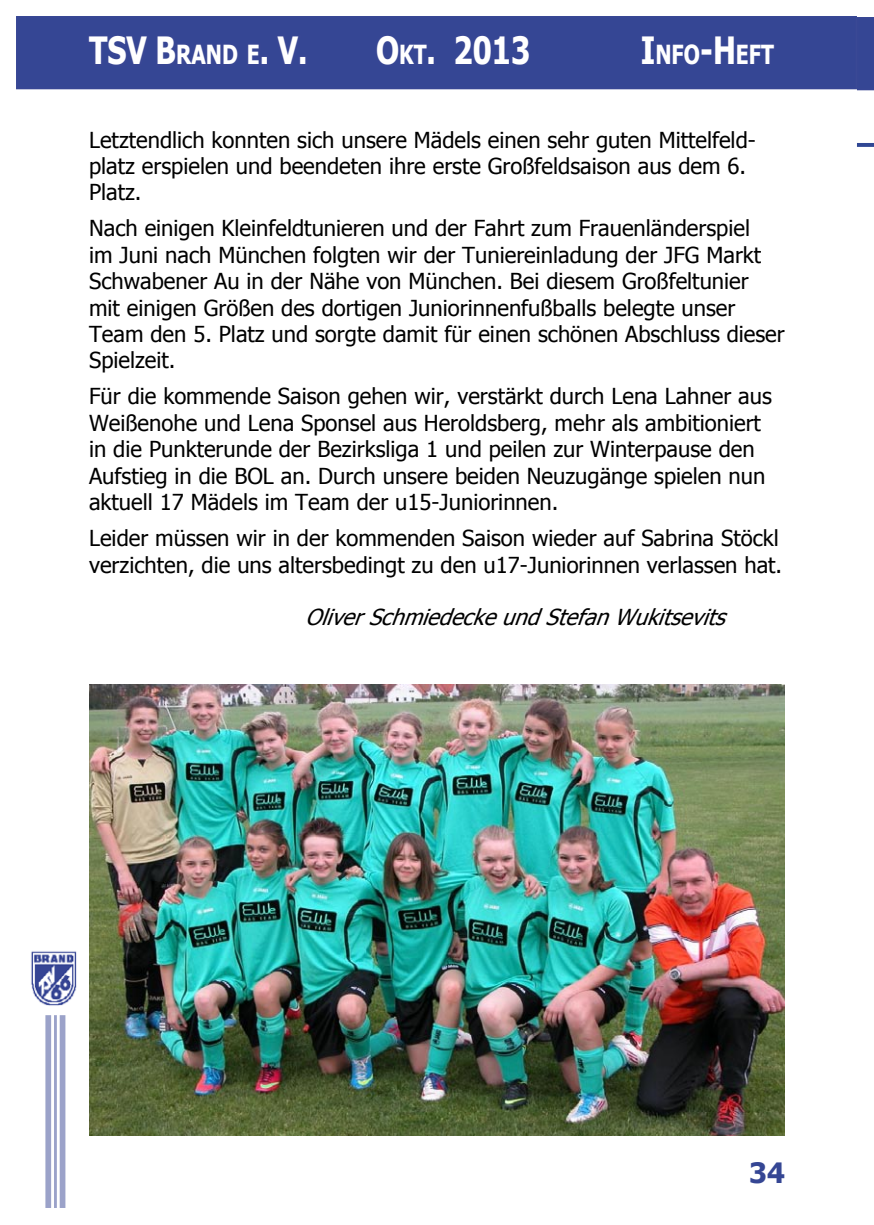
<style>
.page{position:relative;width:874px;height:1225px;background:#fff}
.page>*{position:absolute;margin:0;border:0;box-sizing:border-box;transform-origin:0 0}
.t1{font:700 37.6px "Tahoma";color:#fff;scale:.8 1}
.t2{font:700 28px "Tahoma";color:#354694}
.t3{font:700 26.2px "Tahoma";color:#fff;scale:.8 1}
.t4{font:22px/26.4px "Tahoma";color:#000}
.t5{font:italic 22px "Tahoma";color:#000}
.s1{font-size:26.2px}
.s2{font-size:37.6px}
</style>
<div class="page">
<div style="left:17px;top:17px;width:838px;height:71px;background:#354694"></div>
<div style="left:16px;top:16px;width:840px;height:73px;border:2px solid #374694"></div>
<div style="left:60px;top:1015px;width:5px;height:193px;background:#9ba2c9"></div>
<hr style="left:54px;top:1015px;width:3px;height:193px;background:#374694">
<div style="left:45px;top:1015px;width:6px;height:193px;background:#9ba2c9"></div>
<img style="left:31px;top:951px;width:46px;height:55px">
<svg style="left:856px;top:17px;width:17px;height:73px"></svg>
<img style="left:89px;top:684px;width:695px;height:452px">
<svg style="left:857px;top:143px;width:16px;height:4px"></svg>
<h1 class="t1" style="left:89px;top:24px;width:274px">TSV B<span class="s1">RAND E</span>. V.</h1>
<h1 class="t1" style="left:376px;top:24px;width:194px">O<span class="s1">KT</span>. 2013</h1>
<p class="t3" style="left:640px;top:37px;width:168px"><span class="s2">I</span>NFO<span class="s2">-H</span>EFT</p>
<p class="t4" style="left:89px;top:128px;width:667px">Letztendlich konnten sich unsere Mädels einen sehr guten Mittelfeld&shy;platz erspielen und beendeten ihre erste Großfeldsaison aus dem 6.<br>Platz.</p>
<p class="t4" style="left:89px;top:216px;width:697px">Nach einigen Kleinfeldtunieren und der Fahrt zum Frauenländerspiel<br>im Juni nach München folgten wir der Tuniereinladung der JFG Markt Schwabener Au in der Nähe von München. Bei diesem Großfeltunier mit einigen Größen des dortigen Juniorinnenfußballs belegte unser Team den 5. Platz und sorgte damit für einen schönen Abschluss dieser Spielzeit.</p>
<p class="t4" style="left:89px;top:384px;width:684px">Für die kommende Saison gehen wir, verstärkt durch Lena Lahner aus Weißenohe und Lena Sponsel aus Heroldsberg, mehr als ambitioniert in die Punkterunde der Bezirksliga 1 und peilen zur Winterpause den Aufstieg in die BOL an. Durch unsere beiden Neuzugänge spielen nun aktuell 17 Mädels im Team der u15-Juniorinnen.</p>
<p class="t4" style="left:89px;top:526px;width:694px">Leider müssen wir in der kommenden Saison wieder auf Sabrina Stöckl verzichten, die uns altersbedingt zu den u17-Juniorinnen verlassen hat.</p>
<p class="t5" style="left:305px;top:602px;width:432px">OliverSchmiedeckeundStefanWukitsevits</p>
<p class="t2" style="left:748px;top:1152px;width:37px">34</p>
</div>
